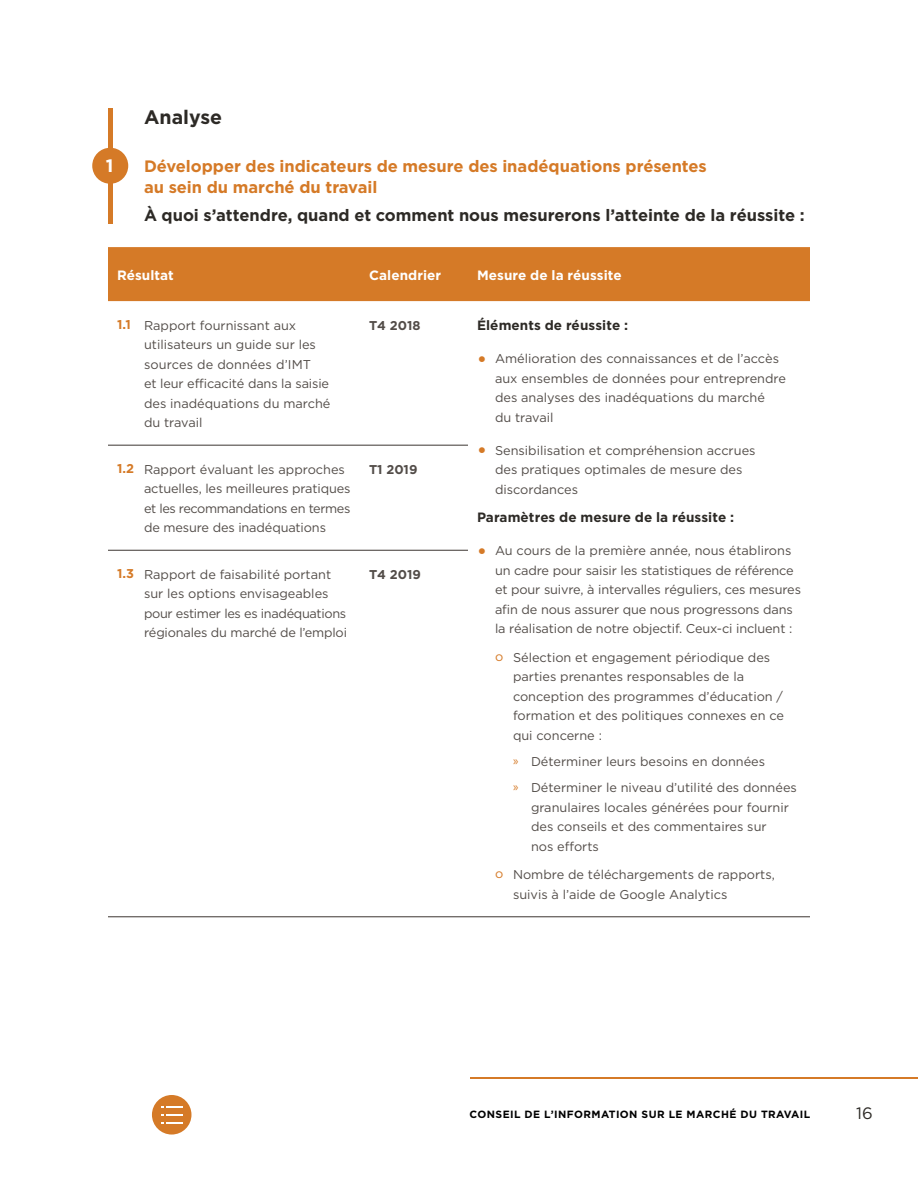
<style>
.page{position:relative;width:918px;height:1188px;background:#fff}
.page>*{position:absolute;margin:0;border:0;box-sizing:border-box;transform-origin:0 0}
.t1{font:700 19.5px "Gotham HTF";color:#2d2a26}
.t2{font:700 18px "Gotham HTF";color:#fff}
.t3{font:700 16.5px/21px "Gotham HTF";letter-spacing:-.005em;color:#d57a27}
.t4{font:700 16.5px "Gotham HTF";letter-spacing:-.005em;color:#2d2a26}
.t5{font:16.5px "Gotham HTF";color:#2d2a26}
.t6{font:700 13.5px "Gotham HTF";letter-spacing:.005em;color:#2d2a26}
.t7{font:700 13.5px "Gotham HTF";letter-spacing:.005em;color:#fff}
.t8{font:12.75px/19.5px "Gotham HTF";color:#524c48}
.t9{font:700 12.75px "Gotham HTF";color:#524c48}
.t10{font:700 10.5px "Gotham HTF";letter-spacing:.04em;color:#000}
.s1{font-weight:700;color:#d57a27}
.s2{font-weight:700;font-size:19.5px;color:#d57a27}
.s3{color:#d57a27}
.s4{font-family:"Myriad Pro";color:#d57a27}
</style>
<div class="page">
<hr style="left:470px;top:1077px;width:448px;height:1px;background:#d57a27">
<div style="left:152px;top:1095px;width:39px;height:40px;background:#d57a27;border-radius:50%"></div>
<svg style="left:161px;top:1122px;width:21px;height:2px"></svg>
<svg style="left:161px;top:1106px;width:21px;height:2px"></svg>
<svg style="left:161px;top:1114px;width:21px;height:2px"></svg>
<div style="left:108px;top:247px;width:702px;height:54px;background:#d57a27"></div>
<hr style="left:108px;top:445px;width:252px;height:1px;background:#524c48">
<hr style="left:360px;top:445px;width:108px;height:1px;background:#524c48">
<hr style="left:108px;top:550px;width:252px;height:1px;background:#524c48">
<hr style="left:360px;top:550px;width:108px;height:1px;background:#524c48">
<hr style="left:108px;top:916px;width:252px;height:1px;background:#524c48">
<hr style="left:360px;top:916px;width:108px;height:1px;background:#524c48">
<hr style="left:468px;top:916px;width:342px;height:1px;background:#524c48">
<hr style="left:108px;top:108px;width:4px;height:116px;background:#d57a27">
<div style="left:92px;top:148px;width:36px;height:36px;background:#d57a27;border-radius:50%"></div>
<h2 class="t2" style="left:106px;top:156px;width:9px">1</h2>
<h1 class="t1" style="left:144px;top:106px;width:80px">Analyse</h1>
<p class="t3" style="left:144px;top:155px;width:564px">Développer des indicateurs de mesure des inadéquations présentes au sein du marché du travail</p>
<p class="t4" style="left:144px;top:205px;width:662px">À quoi s’attendre, quand et comment nous mesurerons l’atteinte de la réussite :</p>
<p class="t7" style="left:117px;top:267px;width:58px">Résultat</p>
<p class="t7" style="left:369px;top:267px;width:74px">Calendrier</p>
<p class="t7" style="left:477px;top:267px;width:146px">Mesure de la réussite</p>
<p class="t8" style="left:144px;top:315px;width:188px;text-indent:-27px"><span class="s1">1.1</span> Rapport fournissant aux utilisateurs un guide sur les sources de données d’IMT<br>et leur efficacité dans la saisie des inadéquations du marché du travail</p>
<p class="t9" style="left:369px;top:318px;width:53px">T4 2018</p>
<p class="t6" style="left:477px;top:318px;width:153px">Éléments de réussite :</p>
<p class="t8" style="left:495px;top:349px;width:293px;text-indent:-18px"><span class="s2">•</span> Amélioration des connaissances et de l’accès aux ensembles de données pour entreprendre des analyses des inadéquations du marché<br>du travail</p>
<p class="t8" style="left:495px;top:440px;width:262px;text-indent:-18px"><span class="s2">•</span> Sensibilisation et compréhension accrues des pratiques optimales de mesure des discordances</p>
<p class="t6" style="left:477px;top:510px;width:259px">Paramètres de mesure de la réussite :</p>
<p class="t8" style="left:495px;top:541px;width:308px;text-indent:-18px"><span class="s2">•</span> Au cours de la première année, nous établirons un cadre pour saisir les statistiques de référence et pour suivre, à intervalles réguliers, ces mesures afin de nous assurer que nous progressons dans la réalisation de notre objectif. Ceux-ci incluent :</p>
<p class="t8" style="left:513px;top:647px;width:273px;text-indent:-18px"><span class="s3">o</span> Sélection et engagement périodique des parties prenantes responsables de la conception des programmes d’éducation / formation et des politiques connexes en ce qui concerne :</p>
<p class="t8" style="left:513px;top:748px;width:285px;line-height:26.2px"><span class="s4">»</span> Déterminer leurs besoins en données<br><span class="s4">»</span> Déterminer le niveau d’utilité des données</p>
<p class="t8" style="left:531px;top:797px;width:259px">granulaires locales générées pour fournir des conseils et des commentaires sur nos efforts</p>
<p class="t8" style="left:513px;top:865px;width:263px;text-indent:-18px"><span class="s3">o</span> Nombre de téléchargements de rapports, suivis à l’aide de Google Analytics</p>
<p class="t8" style="left:144px;top:459px;width:208px;text-indent:-27px"><span class="s1">1.2</span> Rapport évaluant les approches actuelles, les meilleures pratiques et les recommandations en termes de mesure des inadéquations</p>
<p class="t9" style="left:369px;top:462px;width:50px">T1 2019</p>
<p class="t8" style="left:144px;top:564px;width:205px;text-indent:-27px"><span class="s1">1.3</span> Rapport de faisabilité portant sur les options envisageables pour estimer les es inadéquations régionales du marché de l’emploi</p>
<p class="t9" style="left:369px;top:567px;width:53px">T4 2019</p>
<p class="t10" style="left:470px;top:1108px;width:342px">CONSEIL DE L’INFORMATION SUR LE MARCHÉ DU TRAVAIL</p>
<p class="t5" style="left:856px;top:1104px;width:18px">16</p>
</div>
